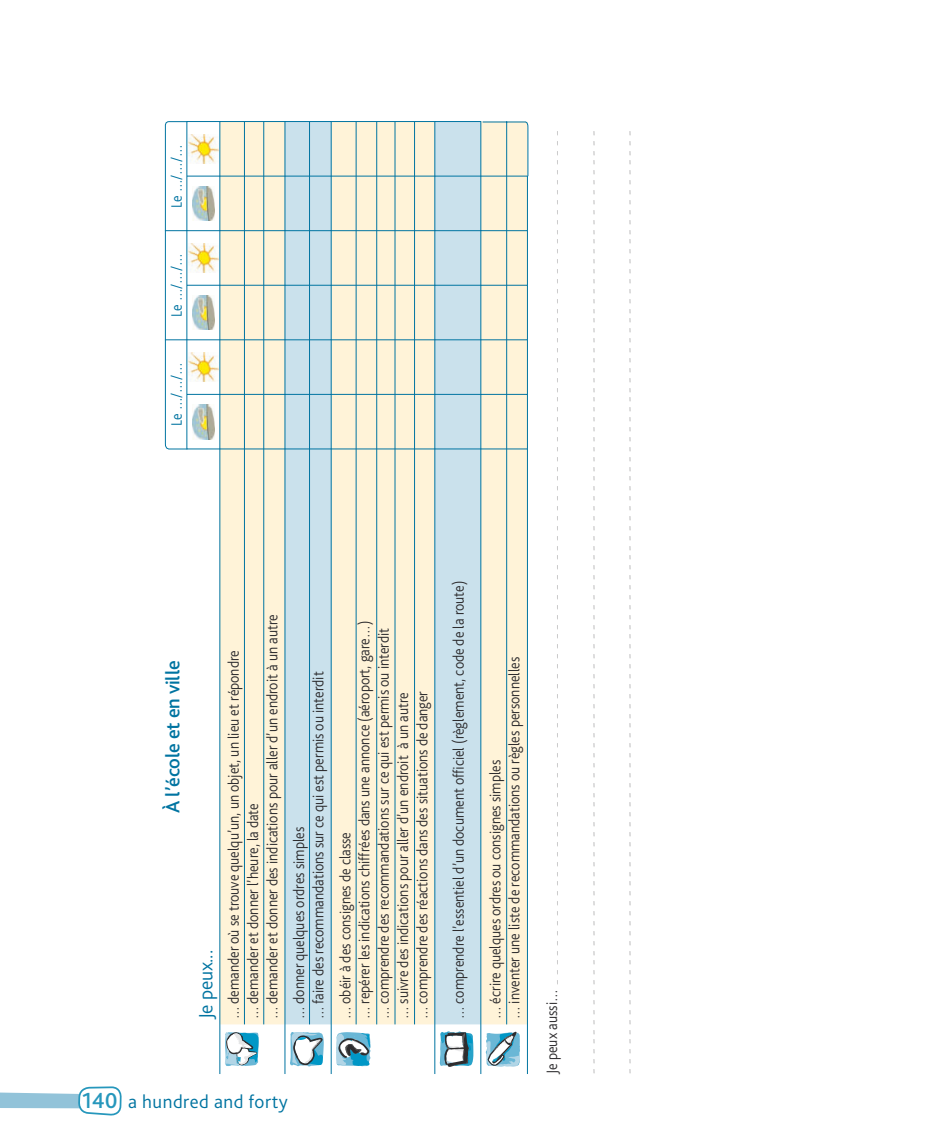
<style>
.page{position:relative;width:943px;height:1141px;background:#fff}
.page>*{position:absolute;margin:0;border:0;box-sizing:border-box;transform-origin:0 0}
.t1{font:500 20.12px "Bliss 2";letter-spacing:-.01em;color:#0074a1}
.t2{font:300 20.12px "Bliss 2";color:#0074a1}
.t3{font:300 19.25px "Bliss 2";letter-spacing:.025em;color:#0074a1}
.t4{font:300 15.75px/19.2px "Bliss 2";color:#2d2c2e;scale:.9 1}
.t5{font:300 15.75px "Bliss 2";color:#0074a1;scale:.9 1}
.t6{font:4.9px "Adobe Garamond Pro";color:#2d2c2e;scale:3.6 1}
.s1{font-weight:500;font-size:22.75px;color:#2697bc}
</style>
<div class="page">
<svg style="left:0;top:1086px;width:122px;height:30px"></svg>
<hr style="left:219px;top:1024px;width:1px;height:50px;background:#0074a1">
<hr style="left:284px;top:1024px;width:1px;height:50px;background:#0074a1">
<hr style="left:331px;top:1024px;width:1px;height:50px;background:#0074a1">
<hr style="left:434px;top:1024px;width:1px;height:50px;background:#0074a1">
<hr style="left:480px;top:1024px;width:1px;height:50px;background:#0074a1">
<hr style="left:527px;top:1024px;width:1px;height:50px;background:#0074a1">
<svg style="left:225px;top:1032px;width:34px;height:34px"></svg>
<svg style="left:290px;top:1032px;width:34px;height:34px"></svg>
<svg style="left:336px;top:1032px;width:35px;height:34px"></svg>
<svg style="left:439px;top:1031px;width:34px;height:36px"></svg>
<svg style="left:485px;top:1032px;width:35px;height:35px"></svg>
<svg style="left:164px;top:121px;width:365px;height:904px;background:#e5e9df"></svg>
<p class="t5" style="left:171px;top:208px;width:72px;rotate:-90deg">Le …/…/…</p>
<p class="t5" style="left:171px;top:317px;width:72px;rotate:-90deg">Le …/…/…</p>
<p class="t5" style="left:171px;top:426px;width:72px;rotate:-90deg">Le …/…/…</p>
<p class="t1" style="left:165px;top:813px;width:154px;rotate:-90deg">À l’école et en ville</p>
<p class="t2" style="left:198px;top:1019px;width:71px;rotate:-90deg">Je peux...</p>
<p class="t4" style="left:226px;top:1019px;width:452px;rotate:-90deg">… demander où se trouve quelqu’un, un objet, un lieu et répondre<br>… demander et donner l’heure, la date<br>… demander et donner des indications pour aller d’un endroit à un autre</p>
<p class="t4" style="left:291px;top:1019px;width:388px;rotate:-90deg">… donner quelques ordres simples<br>… faire des recommandations sur ce qui est permis ou interdit</p>
<p class="t4" style="left:337px;top:1019px;width:444px;rotate:-90deg">… obéir à des consignes de classe<br>… repérer les indications chiffrées dans une annonce (aéroport, gare…) … comprendre des recommandations sur ce qui est permis ou interdit … suivre des indications pour aller d’un endroit à un autre<br>… comprendre des réactions dans des situations de danger</p>
<p class="t4" style="left:450px;top:1019px;width:489px;rotate:-90deg">… comprendre l’essentiel d’un document officiel (règlement, code de la route)</p>
<p class="t4" style="left:487px;top:1019px;width:404px;rotate:-90deg">… écrire quelques ordres ou consignes simples<br>… inventer une liste de recommandations ou règles personnelles</p>
<p class="t3" style="left:82px;top:1094px;width:207px"><span class="s1">140</span> a hundred and forty</p>
<p class="t6" style="left:555px;top:985px;width:239px;rotate:-90deg">- - - - - - - - - - - - - - - - - - - - - - - - - - - - - - - - - - - - - - - - - - - - - - - - - - - - - - - - - - - - - - - - - - - - - - - - - - - - - - - - - - - - - - -</p>
<p class="t6" style="left:591px;top:1074px;width:264px;rotate:-90deg">- - - - - - - - - - - - - - - - - - - - - - - - - - - - - - - - - - - - - - - - - - - - - - - - - - - - - - - - - - - - - - - - - - - - - - - - - - - - - - - - - - - - - - - - - - - - - - - -</p>
<p class="t6" style="left:627px;top:1074px;width:264px;rotate:-90deg">- - - - - - - - - - - - - - - - - - - - - - - - - - - - - - - - - - - - - - - - - - - - - - - - - - - - - - - - - - - - - - - - - - - - - - - - - - - - - - - - - - - - - - - - - - - - - - - -</p>
<p class="t4" style="left:543px;top:1074px;width:95px;rotate:-90deg">Je peux aussi…</p>
</div>
